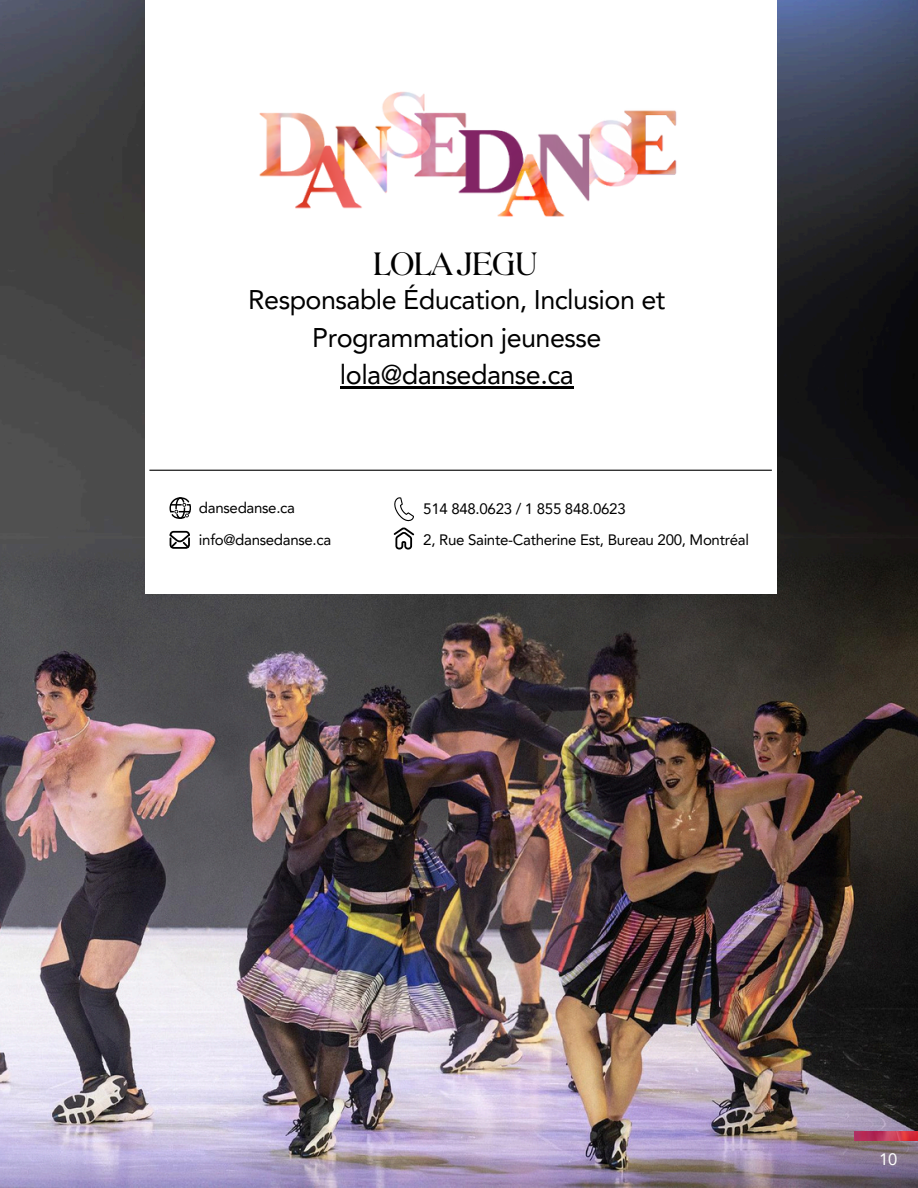
<style>
.page{position:relative;width:918px;height:1188px;background:#fff}
.page>*{position:absolute;margin:0;border:0;box-sizing:border-box;transform-origin:0 0}
.t1{font:30px "Roslindale Display";letter-spacing:-.02em;color:#000}
.t2{font:27px/37.2px "Avenir LT Pro";letter-spacing:-.02em;color:#000;text-align:center}
.t3{font:16.5px "Avenir LT Pro";color:#fff}
.t4{font:15.15px "Avenir LT Pro";letter-spacing:-.02em;color:#000}
</style>
<div class="page">
<img style="left:0;top:0;width:918px;height:1188px">
<div style="left:145px;top:0;width:631px;height:594px;background:#fff"></div>
<svg style="left:169px;top:497px;width:22px;height:22px"></svg>
<svg style="left:170px;top:531px;width:20px;height:18px"></svg>
<svg style="left:394px;top:497px;width:20px;height:53px"></svg>
<hr style="left:149px;top:470px;width:623px;height:1px;background:#000">
<img style="left:259px;top:92px;width:418px;height:125px">
<hr style="left:340px;top:386px;width:233px;height:2px;background:#000">
<img style="left:854px;top:1131px;width:64px;height:10px">
<p class="t1" style="left:373px;top:247px;width:166px">LOLA JEGU</p>
<p class="t2" style="left:248px;top:284px;width:419px">Responsable Éducation, Inclusion et<br>Programmation jeunesse lola@dansedanse.ca</p>
<p class="t4" style="left:199px;top:502px;width:98px">dansedanse.ca</p>
<p class="t4" style="left:199px;top:533px;width:134px">info@dansedanse.ca</p>
<h1 class="t4" style="left:423px;top:502px;width:204px">514 848.0623 / 1 855 848.0623</h1>
<h2 class="t4" style="left:423px;top:533px;width:327px">2, Rue Sainte-Catherine Est, Bureau 200, Montréal</h2>
<p class="t3" style="left:879px;top:1153px;width:20px">10</p>
</div>
